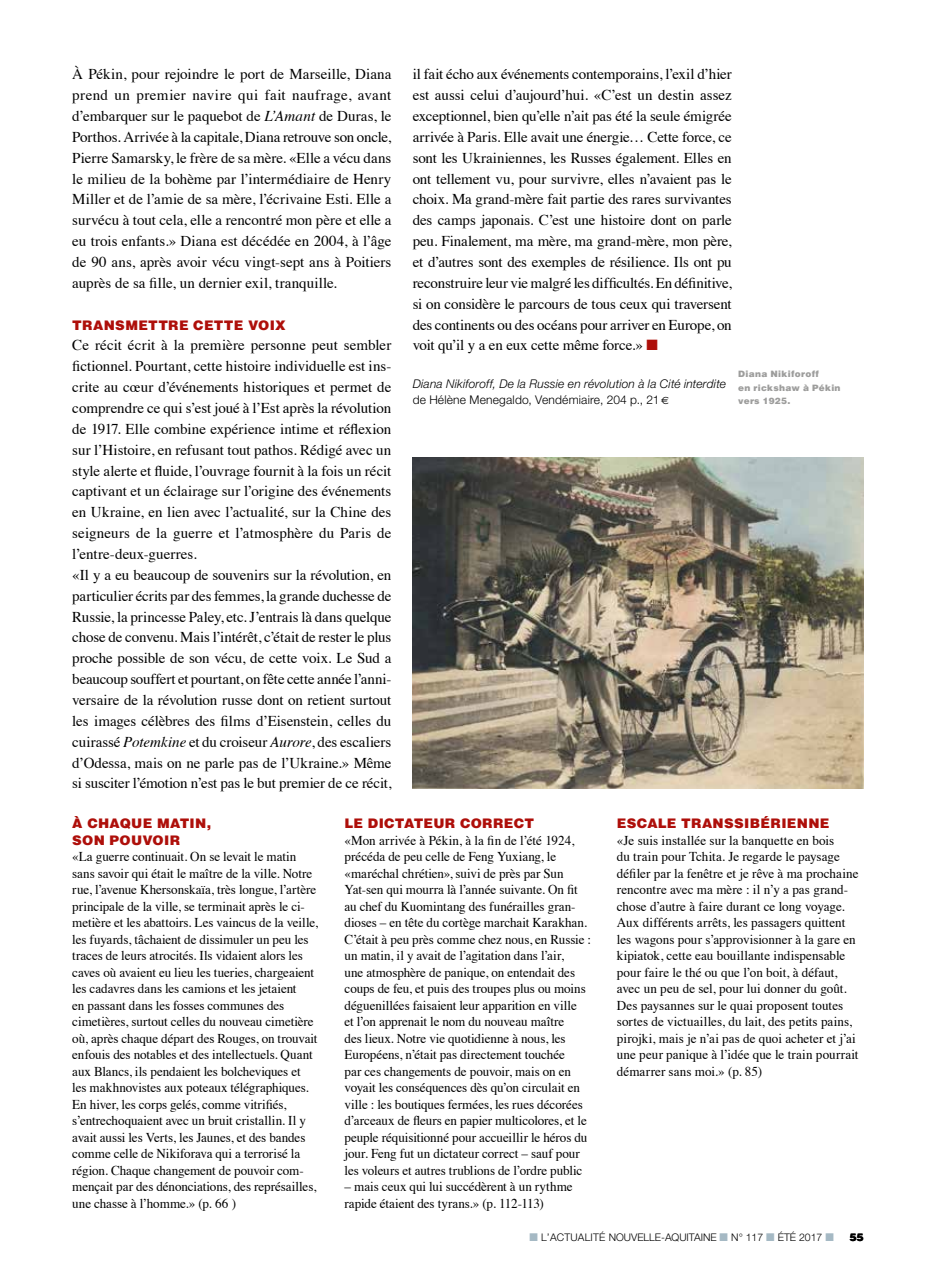
<style>
.page{position:relative;width:936px;height:1276px;background:#fff}
.page>*{position:absolute;margin:0;border:0;box-sizing:border-box;transform-origin:0 0}
.t1{font:15px/20.9px "Times";letter-spacing:-.005em;color:#000;text-align:justify}
.t2{font:13.5px/16.5px "Times";letter-spacing:-.005em;color:#000}
.t3{font:900 13.5px/16.5px "Helvetica";letter-spacing:.015em;color:#ae0f0a}
.t4{font:italic 300 12px/16.5px "Helvetica Neue";letter-spacing:.015em;color:#000}
.t5{font:300 10.5px "Helvetica Neue";color:#000}
.t6{font:900 10.5px "Helvetica";color:#000}
.t7{font:900 9px/13.8px "Helvetica";letter-spacing:.03em;color:#9d9d9c}
.s1{font-style:italic}
.s2{color:#ae0f0a}
.s3{font-style:normal}
.s4{font-family:"Euro Sans";font-weight:400;font-style:normal;font-size:10.5px}
.s5{color:#a5b9c4}
</style>
<div class="page">
<img style="left:412px;top:458px;width:451px;height:330px">
<p class="t1" style="left:72px;top:63px;width:320px">À Pékin, pour rejoindre le port de Marseille, Diana prend un premier navire qui fait naufrage, avant d’embarquer sur le paquebot de <span class="s1">L’Amant</span> de Duras, le Porthos. Arrivée à la capitale, Diana retrouve son oncle, Pierre Samarsky, le frère de sa mère. «Elle a vécu dans le milieu de la bohème par l’intermédiaire de Henry Miller et de l’amie de sa mère, l’écrivaine Esti. Elle a survécu à tout cela, elle a rencontré mon père et elle a eu trois enfants.» Diana est décédée en 2004, à l’âge de 90 ans, après avoir vécu vingt-sept ans à Poitiers auprès de sa fille, un dernier exil, tranquille.</p>
<p class="t3" style="left:72px;top:316px;width:215px">TRANSMETTRE CETTE VOIX</p>
<p class="t1" style="left:72px;top:334px;width:320px;text-align:left">Ce récit écrit à la première personne peut sembler fictionnel. Pourtant, cette histoire individuelle est ins&shy;crite au cœur d’événements historiques et permet de comprendre ce qui s’est joué à l’Est après la révolution de 1917. Elle combine expérience intime et réflexion sur l’Histoire, en refusant tout pathos. Rédigé avec un style alerte et fluide, l’ouvrage fournit à la fois un récit captivant et un éclairage sur l’origine des événements en Ukraine, en lien avec l’actualité, sur la Chine des seigneurs de la guerre et l’atmosphère du Paris de l’entre-deux-guerres.<br>«Il y a eu beaucoup de souvenirs sur la révolution, en particulier écrits par des femmes, la grande duchesse de Russie, la princesse Paley, etc. J’entrais là dans quelque chose de convenu. Mais l’intérêt, c’était de rester le plus proche possible de son vécu, de cette voix. Le Sud a beaucoup souffert et pourtant, on fête cette année l’anni&shy;versaire de la révolution russe dont on retient surtout les images célèbres des films d’Eisenstein, celles du cuirassé <span class="s1">Potemkine</span> et du croiseur <span class="s1">Aurore</span>, des escaliers d’Odessa, mais on ne parle pas de l’Ukraine.» Même si susciter l’émotion n’est pas le but premier de ce récit,</p>
<p class="t1" style="left:412px;top:63px;width:320px">il fait écho aux événements contemporains, l’exil d’hier est aussi celui d’aujourd’hui. «C’est un destin assez exceptionnel, bien qu’elle n’ait pas été la seule émigrée arrivée à Paris. Elle avait une énergie… Cette force, ce sont les Ukrainiennes, les Russes également. Elles en ont tellement vu, pour survivre, elles n’avaient pas le choix. Ma grand-mère fait partie des rares survivantes des camps japonais. C’est une histoire dont on parle peu. Finalement, ma mère, ma grand-mère, mon père, et d’autres sont des exemples de résilience. Ils ont pu reconstruire leur vie malgré les difficultés. En définitive, si on considère le parcours de tous ceux qui traversent des continents ou des océans pour arriver en Europe, on voit qu’il y a en eux cette même force.» <span class="s2">■</span></p>
<p class="t4" style="left:412px;top:375px;width:315px">Diana Nikiforoff, De la Russie en révolution à la Cité interdite <span class="s3">de Hélène Menegaldo, Vendémiaire, 204 p., 21</span><span class="s4">€</span></p>
<p class="t7" style="left:738px;top:367px;width:104px">Diana Nikiforoff<br>en rickshaw à Pékin vers 1925.</p>
<p class="t3" style="left:72px;top:815px;width:140px">À CHAQUE MATIN,<br>SON POUVOIR</p>
<p class="t2" style="left:72px;top:847px;width:247px">«La guerre continuait. On se levait le matin sans savoir qui était le maître de la ville. Notre rue, l’avenue Khersonskaïa, très longue, l’artère principale de la ville, se terminait après le ci&shy;metière et les abattoirs. Les vaincus de la veille, les fuyards, tâchaient de dissimuler un peu les traces de leurs atrocités. Ils vidaient alors les caves où avaient eu lieu les tueries, chargeaient les cadavres dans les camions et les jetaient<br>en passant dans les fosses communes des cimetières, surtout celles du nouveau cimetière où, après chaque départ des Rouges, on trouvait enfouis des notables et des intellectuels. Quant aux Blancs, ils pendaient les bolcheviques et les makhnovistes aux poteaux télégraphiques.<br>En hiver, les corps gelés, comme vitrifiés, s’entrechoquaient avec un bruit cristallin. Il y avait aussi les Verts, les Jaunes, et des bandes comme celle de Nikiforava qui a terrorisé la région. Chaque changement de pouvoir com&shy;mençait par des dénonciations, des représailles, une chasse à l’homme.» (p. 66 )</p>
<p class="t3" style="left:344px;top:815px;width:191px">LE DICTATEUR CORRECT</p>
<p class="t2" style="left:344px;top:830px;width:248px">«Mon arrivée à Pékin, à la fin de l’été 1924, précéda de peu celle de Feng Yuxiang, le «maréchal chrétien», suivi de près par Sun Yat-sen qui mourra là l’année suivante. On fit au chef du Kuomintang des funérailles gran&shy;dioses – en tête du cortège marchait Karakhan.<br>C’était à peu près comme chez nous, en Russie : un matin, il y avait de l’agitation dans l’air,<br>une atmosphère de panique, on entendait des coups de feu, et puis des troupes plus ou moins déguenillées faisaient leur apparition en ville<br>et l’on apprenait le nom du nouveau maître<br>des lieux. Notre vie quotidienne à nous, les Européens, n’était pas directement touchée<br>par ces changements de pouvoir, mais on en voyait les conséquences dès qu’on circulait en ville : les boutiques fermées, les rues décorées d’arceaux de fleurs en papier multicolores, et le peuple réquisitionné pour accueillir le héros du jour. Feng fut un dictateur correct – sauf pour les voleurs et autres trublions de l’ordre public</p>
<p class="t2" style="left:344px;top:1177px;width:230px">– mais ceux qui lui succédèrent à un rythme rapide étaient des tyrans.» (p. 112-113)</p>
<p class="t3" style="left:617px;top:815px;width:214px">ESCALE TRANSSIBÉRIENNE</p>
<p class="t2" style="left:617px;top:830px;width:243px">«Je suis installée sur la banquette en bois<br>du train pour Tchita. Je regarde le paysage défiler par la fenêtre et je rêve à ma prochaine rencontre avec ma mère : il n’y a pas grand&shy;chose d’autre à faire durant ce long voyage.<br>Aux différents arrêts, les passagers quittent les wagons pour s’approvisionner à la gare en kipiatok, cette eau bouillante indispensable pour faire le thé ou que l’on boit, à défaut, avec un peu de sel, pour lui donner du goût.<br>Des paysannes sur le quai proposent toutes sortes de victuailles, du lait, des petits pains, pirojki, mais je n’ai pas de quoi acheter et j’ai une peur panique à l’idée que le train pourrait démarrer sans moi.» (p. 85)</p>
<p class="t5" style="left:529px;top:1230px;width:306px"><span class="s5">■</span> L’ACTUALITÉ NOUVELLE-AQUITAINE <span class="s5">■</span> N° 117 <span class="s5">■</span> ÉTÉ 2017 <span class="s5">■</span></p>
<p class="t6" style="left:849px;top:1230px;width:16px">55</p>
</div>
